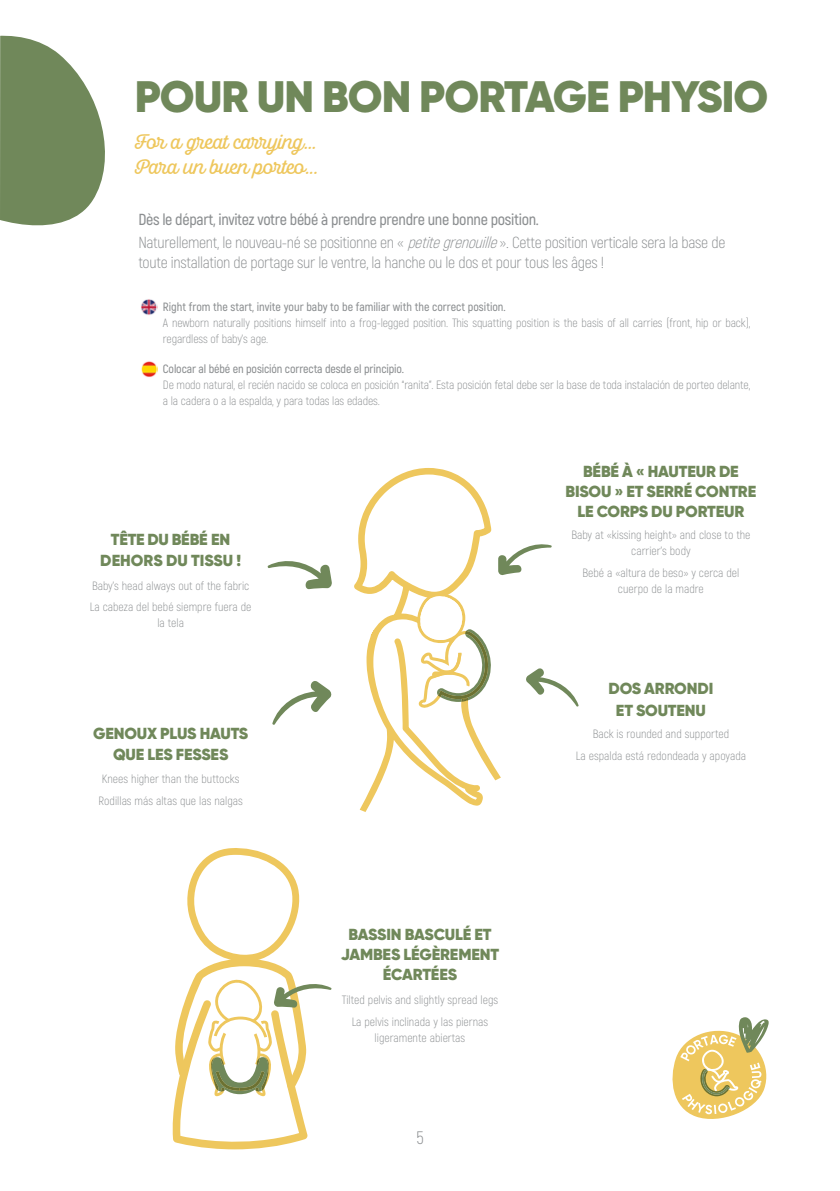
<style>
.page{position:relative;width:840px;height:1191px;background:#fff}
.page>*{position:absolute;margin:0;border:0;box-sizing:border-box;transform-origin:0 0}
.SOUS_TITRE_page_12{font:900 44px "Gilroy";letter-spacing:-.02em;color:#70885a}
.SOUS_TITRE_page_12-2{font:28px "Hops And Barley C1";letter-spacing:-.02em;color:#eec75d}
.SOUS_TITRE_page_12-3{font:300 18px "Akrobat";color:#8b8e90}
.SOUS_TITRE_page_12-4{font:300 16px/20px "Akrobat";letter-spacing:-.02em;color:#8b8e90}
.SOUS_TITRE_page_12-5{font:900 16px/20px "Gilroy";letter-spacing:-.01em;color:#70885a;text-align:center}
.SOUS_TITRE_page_12-6{font:600 16px "Akrobat";letter-spacing:-.02em;color:#8b8e90}
.PARAGRAPHE{font:300 12px/16px "Akrobat";letter-spacing:-.005em;color:#8b8e90;text-align:center}
.t1{font:600 12px "Akrobat";color:#8b8e90}
.s1{font-style:italic}
</style>
<div class="page">
<img style="left:141px;top:361px;width:17px;height:16px">
<img style="left:141px;top:299px;width:16px;height:16px">
<svg style="left:0;top:35px;width:105px;height:191px"></svg>
<svg style="left:526px;top:668px;width:52px;height:39px"></svg>
<svg style="left:498px;top:544px;width:54px;height:31px"></svg>
<svg style="left:267px;top:561px;width:65px;height:29px"></svg>
<svg style="left:272px;top:681px;width:60px;height:44px"></svg>
<svg style="left:172px;top:848px;width:160px;height:302px"></svg>
<svg style="left:672px;top:1017px;width:97px;height:102px"></svg>
<svg style="left:354px;top:468px;width:137px;height:344px"></svg>
<svg style="left:414px;top:592px;width:86px;height:188px"></svg>
<p class="SOUS_TITRE_page_12" style="left:135px;top:69px;width:634px">POUR UN BON PORTAGE PHYSIO</p>
<p class="SOUS_TITRE_page_12-2" style="left:135px;top:129px;width:183px">For a great carrying...</p>
<p class="SOUS_TITRE_page_12-2" style="left:135px;top:154px;width:185px">Para un buen porteo...</p>
<p class="SOUS_TITRE_page_12-6" style="left:138px;top:210px;width:402px">Dès le départ, invitez votre bébé à prendre prendre une bonne position.</p>
<p class="SOUS_TITRE_page_12-4" style="left:138px;top:232px;width:588px">Naturellement, le nouveau-né se positionne en « <span class="s1">petitegrenouille</span>». Cette position verticale sera la base de toute installation de portage sur le ventre, la hanche ou le dos et pour tous les âges !</p>
<p class="t1" style="left:163px;top:299px;width:344px">Right from the start, invite your baby to be familiar with the correct position.</p>
<p class="PARAGRAPHE" style="left:163px;top:314px;width:588px;text-align:left">A newborn naturally positions himself into a frog-legged position. This squatting position is the basis of all carries (front, hip or back), regardless of baby’s age.</p>
<p class="t1" style="left:163px;top:361px;width:243px">Colocar al bébé en posición correcta desde el principio.</p>
<p class="PARAGRAPHE" style="left:163px;top:376px;width:588px;text-align:left">De modo natural, el recién nacido se coloca en posición “ranita”. Esta posición fetal debe ser la base de toda instalación de porteo delante, a la cadera o a la espalda, y para todas las edades.</p>
<p class="SOUS_TITRE_page_12-5" style="left:111px;top:529px;width:121px">TÊTE DU BÉBÉ EN</p>
<p class="SOUS_TITRE_page_12-5" style="left:100px;top:550px;width:142px">DEHORS DU TISSU !</p>
<p class="PARAGRAPHE" style="left:92px;top:577px;width:159px">Baby’s head always out of the fabric</p>
<p class="PARAGRAPHE" style="left:90px;top:599px;width:163px">La cabeza del bebé siempre fuera de la tela</p>
<p class="SOUS_TITRE_page_12-5" style="left:93px;top:723px;width:157px">GENOUX PLUS HAUTS</p>
<p class="SOUS_TITRE_page_12-5" style="left:113px;top:744px;width:117px">QUE LES FESSES</p>
<p class="PARAGRAPHE" style="left:102px;top:771px;width:139px">Knees higher than the buttocks</p>
<p class="PARAGRAPHE" style="left:99px;top:793px;width:146px">Rodillas más altas que las nalgas</p>
<p class="SOUS_TITRE_page_12-5" style="left:340px;top:924px;width:160px">BASSIN BASCULÉ ET<br>JAMBES LÉGÈREMENT<br>ÉCARTÉES</p>
<p class="PARAGRAPHE" style="left:341px;top:991px;width:158px">Tilted pelvis and slightly spread legs</p>
<p class="PARAGRAPHE" style="left:351px;top:1013px;width:138px">La pelvis inclinada y las piernas ligeramente abiertas</p>
<p class="SOUS_TITRE_page_12-3" style="left:416px;top:1127px;width:9px">5</p>
<p class="SOUS_TITRE_page_12-5" style="left:565px;top:461px;width:192px">BÉBÉ À « HAUTEUR DE<br>BISOU » ET SERRÉ CONTRE<br>LE CORPS DU PORTEUR</p>
<p class="PARAGRAPHE" style="left:571px;top:527px;width:180px">Baby at «kissing height» and close to the carrier’s body</p>
<p class="PARAGRAPHE" style="left:582px;top:565px;width:158px">Bebé a «altura de beso» y cerca del cuerpo de la madre</p>
<p class="SOUS_TITRE_page_12-5" style="left:608px;top:679px;width:106px">DOS ARRONDI</p>
<p class="SOUS_TITRE_page_12-5" style="left:615px;top:700px;width:92px">ET SOUTENU</p>
<p class="PARAGRAPHE" style="left:592px;top:725px;width:138px">Back is rounded and supported</p>
<p class="PARAGRAPHE" style="left:575px;top:747px;width:172px">La espalda está redondeada y apoyada</p>
</div>
